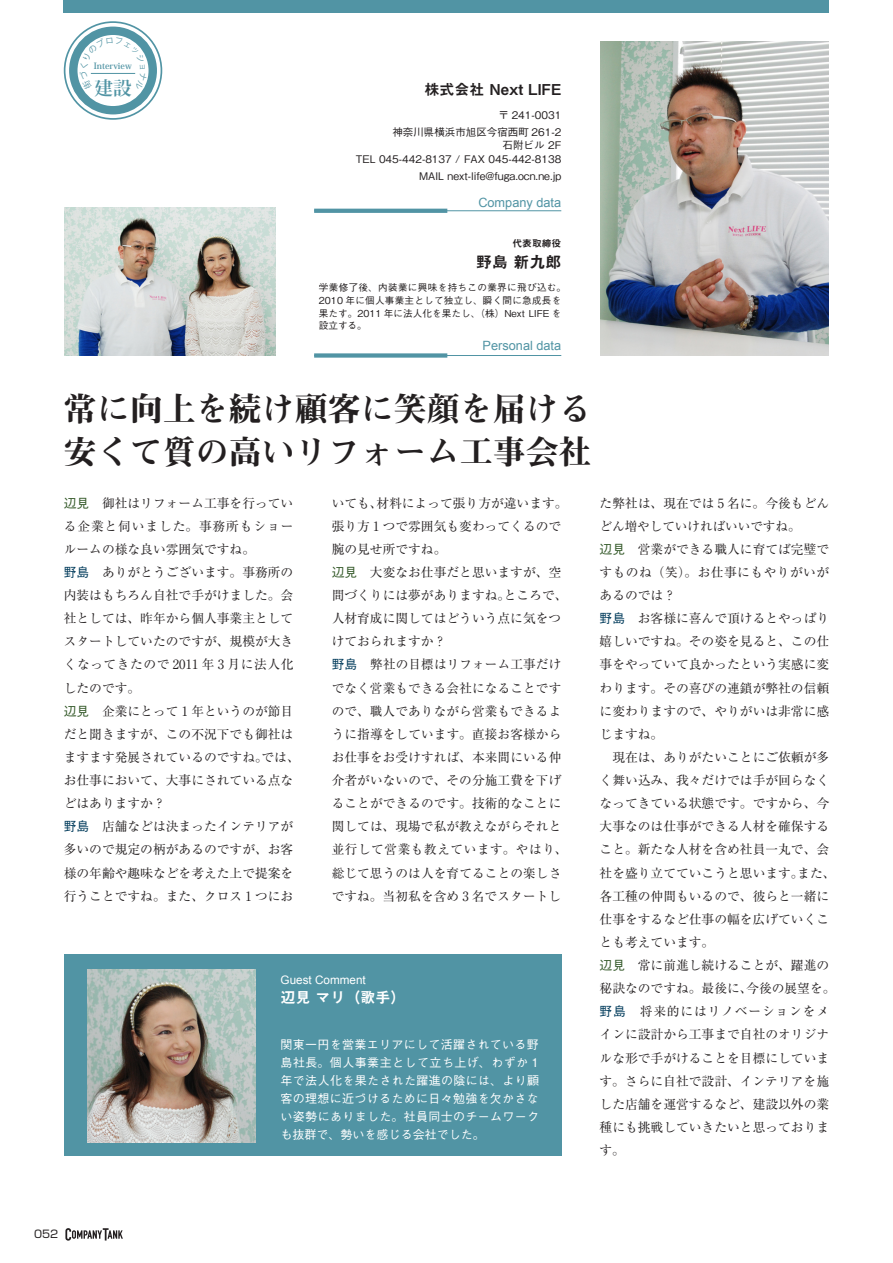
<style>
.page{position:relative;width:893px;height:1263px;background:#fff}
.page>*{position:absolute;margin:0;border:0;box-sizing:border-box;transform-origin:0 0}
.t1{font:33px "Midashi Min Pro MA31";color:#231f20}
.t2{font:700 18.6px "Koz Min Pro";color:#5194a4}
.t3{font:15.9px "Midashi Go Pro MB31";color:#231f20}
.t4{font:15px "Midashi Go Pro MB31";color:#231f20}
.t5{font:15px "Midashi Go Pro MB31";color:#fff}
.t6{font:12.75px/23.1px "Ryumin Pro";color:#231f20}
.t7{font:12.75px "Arial";color:#5194a4}
.t8{font:500 12px/18px "Gothic BBB Pro";letter-spacing:.025em;color:#fff;text-align:justify}
.t9{font:11.7px "Arial";color:#fff}
.t10{font:10.65px "Shin Go Pro";color:#231f20}
.t11{font:500 10.5px "Gothic BBB Pro";color:#231f20}
.t12{font:9.75px "Midashi Go Pro MB31";color:#231f20}
.t13{font:500 9.6px/12.8px "Gothic BBB Pro";letter-spacing:.03em;color:#231f20}
.t14{font:700 8.55px "Koz Min Pro";color:#5194a4}
.s1{font-family:"Gothic BBB Pro";font-weight:500;color:#305625}
.s2{font-family:"Gothic BBB Pro";font-weight:500;color:#003b5b}
</style>
<div class="page">
<div style="left:64px;top:0;width:765px;height:13px;background:#5194a4"></div>
<div style="left:64px;top:954px;width:497px;height:201px;background:#5194a4"></div>
<img style="left:600px;top:42px;width:228px;height:313px">
<hr style="left:314px;top:210px;width:247px;height:1px;background:#5194a4">
<hr style="left:314px;top:355px;width:247px;height:1px;background:#5194a4">
<img style="left:65px;top:208px;width:211px;height:147px">
<img style="left:87px;top:969px;width:169px;height:173px">
<svg style="left:314px;top:209px;width:133px;height:4px"></svg>
<div style="left:314px;top:353px;width:133px;height:5px;background:#5194a4"></div>
<svg style="left:65px;top:22px;width:96px;height:97px"></svg>
<div style="left:64px;top:21px;width:98px;height:99px;border:2px solid #5194a4;border-radius:50%"></div>
<svg style="left:73px;top:31px;width:80px;height:79px"></svg>
<div style="left:69px;top:27px;width:88px;height:87px;border:8px solid #5194a4;border-radius:50%"></div>
<svg style="left:65px;top:1228px;width:58px;height:12px"></svg>
<svg style="left:79px;top:38px;width:68px;height:53px"></svg>
<p class="t14" style="left:94px;top:60px;width:39px">Interview</p>
<p class="t2" style="left:95px;top:75px;width:39px">建設</p>
<p class="t4" style="left:424px;top:77px;width:138px">株式会社 Next LIFE</p>
<p class="t11" style="left:499px;top:106px;width:64px">〒 241-0031</p>
<p class="t11" style="left:392px;top:123px;width:170px">神奈川県横浜市旭区今宿西町 261-2</p>
<p class="t11" style="left:503px;top:137px;width:60px">石附ビル 2F</p>
<p class="t11" style="left:356px;top:151px;width:207px">TEL 045-442-8137 / FAX 045-442-8138</p>
<p class="t11" style="left:419px;top:168px;width:144px">MAIL next-life@fuga.ocn.ne.jp</p>
<p class="t7" style="left:478px;top:194px;width:84px">Company data</p>
<p class="t12" style="left:513px;top:235px;width:50px">代表取締役</p>
<p class="t3" style="left:476px;top:249px;width:87px">野島 新九郎</p>
<p class="t13" style="left:319px;top:280px;width:249px">学業修了後、内装業に興味を持ちこの業界に飛び込む。<br>2010 年に個人事業主として独立し、瞬く間に急成長を果たす。2011 年に法人化を果たし、（株）Next LIFE を設立する。</p>
<p class="t7" style="left:483px;top:337px;width:80px">Personal data</p>
<p class="t1" style="left:64px;top:383px;width:529px">常に向上を続け顧客に笑顔を届ける</p>
<p class="t1" style="left:64px;top:426px;width:529px">安くて質の高いリフォーム工事会社</p>
<p class="t6" style="left:64px;top:490px;width:231px;text-align:justify"><span class="s1">辺見</span>　御社はリフォーム工事を行っている企業と伺いました。事務所もショールームの様な良い雰囲気ですね。</p>
<p class="t6" style="left:64px;top:560px;width:231px;text-align:justify"><span class="s2">野島</span>　ありがとうございます。事務所の内装はもちろん自社で手がけました。会社としては、昨年から個人事業主としてスタートしていたのですが、規模が大きくなってきたので 2011 年 3 月に法人化したのです。</p>
<p class="t6" style="left:64px;top:698px;width:237px"><span class="s1">辺見</span>　企業にとって 1 年というのが節目だと聞きますが、この不況下でも御社はますます発展されているのですね。では、お仕事において、大事にされている点などはありますか？</p>
<p class="t6" style="left:64px;top:814px;width:231px;text-align:justify"><span class="s2">野島</span>　店舗などは決まったインテリアが多いので規定の柄があるのですが、お客様の年齢や趣味などを考えた上で提案を行うことですね。また、クロス 1 つにお</p>
<p class="t6" style="left:332px;top:490px;width:237px">いても、材料によって張り方が違います。張り方 1 つで雰囲気も変わってくるので腕の見せ所ですね。</p>
<p class="t6" style="left:332px;top:560px;width:237px"><span class="s1">辺見</span>　大変なお仕事だと思いますが、空間づくりには夢がありますね。ところで、人材育成に関してはどういう点に気をつけておられますか？</p>
<p class="t6" style="left:332px;top:652px;width:237px"><span class="s2">野島</span> 弊社の目標はリフォーム工事だけでなく営業もできる会社になることですので、職人でありながら営業もできるように指導をしています。直接お客様からお仕事をお受けすれば、本来間にいる仲介者がいないので、その分施工費を下げることができるのです。技術的なことに関しては、現場で私が教えながらそれと並行して営業も教えています。やはり、総じて思うのは人を育てることの楽しさですね。当初私を含め 3 名でスタートし</p>
<p class="t9" style="left:281px;top:972px;width:87px">Guest Comment</p>
<p class="t5" style="left:281px;top:986px;width:126px">辺見 マリ（歌手）</p>
<p class="t8" style="left:281px;top:1034px;width:260px">関東一円を営業エリアにして活躍されている野島社長。個人事業主として立ち上げ、わずか 1年で法人化を果たされた躍進の陰には、より顧客の理想に近づけるために日々勉強を欠かさない姿勢にありました。社員同士のチームワークも抜群で、勢いを感じる会社でした。</p>
<p class="t6" style="left:600px;top:490px;width:231px">た弊社は、現在では 5 名に。今後もどんどん増やしていければいいですね。</p>
<p class="t6" style="left:600px;top:537px;width:231px;text-align:justify"><span class="s1">辺見</span>　営業ができる職人に育てば完璧ですものね（笑）。お仕事にもやりがいがあるのでは？</p>
<p class="t6" style="left:600px;top:606px;width:231px;text-align:justify"><span class="s2">野島</span>　お客様に喜んで頂けるとやっぱり嬉しいですね。その姿を見ると、この仕事をやっていて良かったという実感に変わります。その喜びの連鎖が弊社の信頼に変わりますので、やりがいは非常に感じますね。</p>
<p class="t6" style="left:600px;top:745px;width:237px">　現在は、ありがたいことにご依頼が多く舞い込み、我々だけでは手が回らなくなってきている状態です。ですから、今大事なのは仕事ができる人材を確保すること。新たな人材を含め社員一丸で、会社を盛り立てていこうと思います。また、各工種の仲間もいるので、彼らと一緒に仕事をするなど仕事の幅を広げていくことも考えています。</p>
<p class="t6" style="left:600px;top:953px;width:237px"><span class="s1">辺見</span>　常に前進し続けることが、躍進の秘訣なのですね。最後に、今後の展望を。</p>
<p class="t6" style="left:600px;top:999px;width:231px;text-align:justify"><span class="s2">野島</span>　将来的にはリノベーションをメインに設計から工事まで自社のオリジナルな形で手がけることを目標にしています。さらに自社で設計、インテリアを施した店舗を運営するなど、建設以外の業種にも挑戦していきたいと思っております。</p>
<p class="t10" style="left:34px;top:1225px;width:26px">052</p>
</div>
